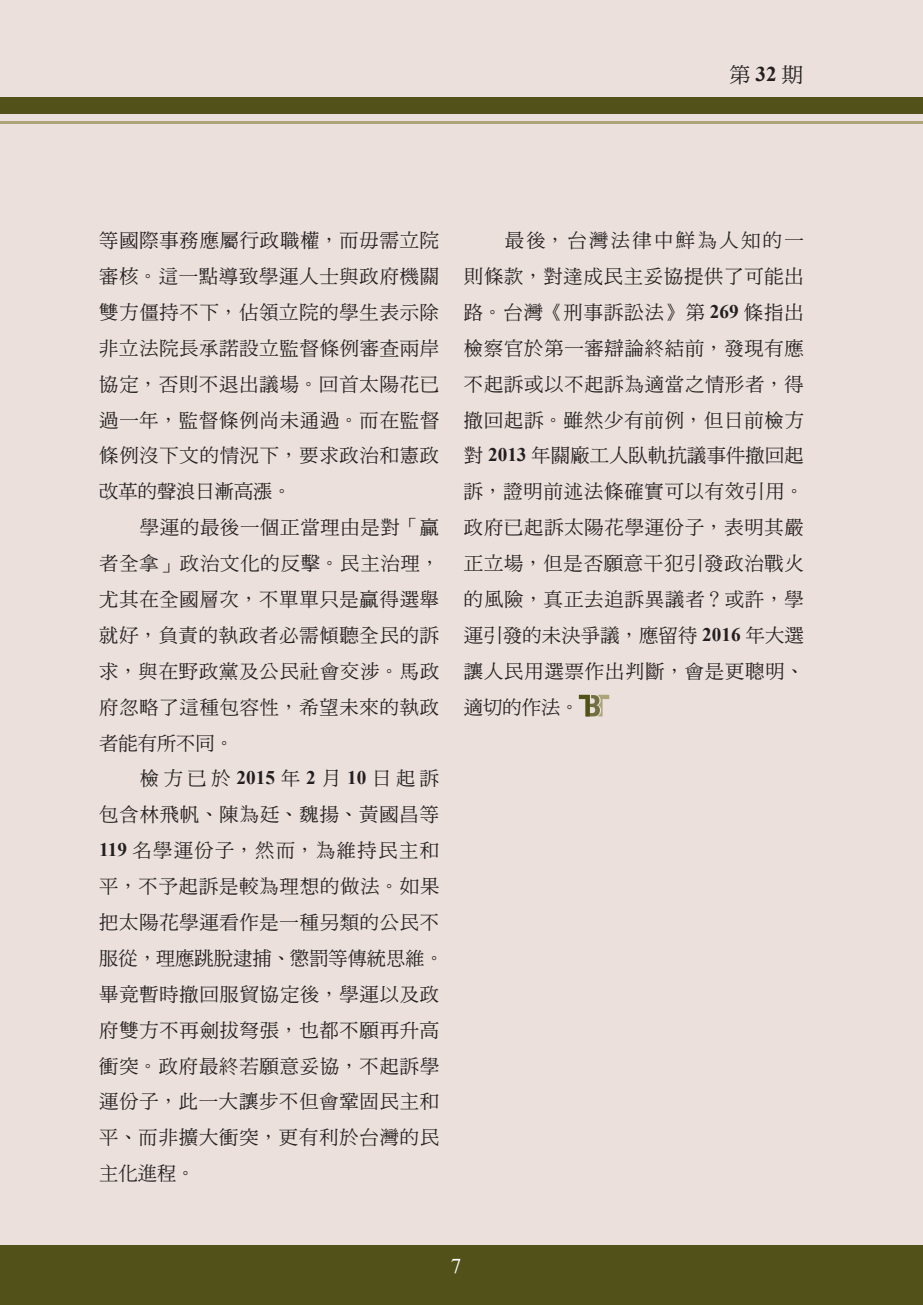
<style>
.page{position:relative;width:923px;height:1305px;background:#ebe0db}
.page>*{position:absolute;margin:0;border:0;box-sizing:border-box;transform-origin:0 0}
.t1{font:21px "DF Ming Md HK BF";color:#231f20}
.t2{font:21px "Times New Roman";color:#fff}
.內容裡面{font:19.25px/35.9px "DF Ming Md HK BF";letter-spacing:.045em;color:#231f20;text-align:justify}
.s1{font-family:"Times New Roman";font-weight:700}
</style>
<div class="page">
<div style="left:0;top:1245px;width:923px;height:60px;background:#525119"></div>
<div style="left:0;top:97px;width:913px;height:17px;background:#525119"></div>
<hr style="left:0;top:121px;width:913px;height:3px;background:#ada479">
<svg style="left:579px;top:695px;width:30px;height:21px"></svg>
<p class="t1" style="left:729px;top:64px;width:75px">第<span class="s1">32</span>期</p>
<p class="內容裡面" style="left:99px;top:222px;width:341px">等國際事務應屬行政職權，而毋需立院審核。這一點導致學運人士與政府機關雙方僵持不下，佔領立院的學生表示除非立法院長承諾設立監督條例審查兩岸協定，否則不退出議場。回首太陽花已過一年，監督條例尚未通過。而在監督條例沒下文的情況下，要求政治和憲政改革的聲浪日漸高漲。</p>
<p class="內容裡面" style="left:99px;top:509px;width:341px;text-indent:41px">學運的最後一個正當理由是對「贏者全拿」政治文化的反擊。民主治理，尤其在全國層次，不單單只是贏得選舉就好，負責的執政者必需傾聽全民的訴求，與在野政黨及公民社會交涉。馬政府忽略了這種包容性，希望未來的執政者能有所不同。</p>
<p class="內容裡面" style="left:99px;top:760px;width:346px;text-align:left;text-indent:41px">檢方已於<span class="s1">2015</span>年<span class="s1">2</span>月<span class="s1">10</span>日起訴包含林飛帆、陳為廷、魏揚、黃國昌等<br><span class="s1">119</span> 名學運份子，然而，為維持民主和平，不予起訴是較為理想的做法。如果把太陽花學運看作是一種另類的公民不服從，理應跳脫逮捕、懲罰等傳統思維。畢竟暫時撤回服貿協定後，學運以及政府雙方不再劍拔弩張，也都不願再升高衝突。政府最終若願意妥協，不起訴學運份子，此一大讓步不但會鞏固民主和平、而非擴大衝突，更有利於台灣的民主化進程。</p>
<p class="內容裡面" style="left:464px;top:222px;width:341px;text-indent:41px">最後，台灣法律中鮮為人知的一則條款，對達成民主妥協提供了可能出路。台灣《刑事訴訟法》第 <span class="s1">269</span> 條指出檢察官於第一審辯論終結前，發現有應不起訴或以不起訴為適當之情形者，得撤回起訴。雖然少有前例，但日前檢方對 <span class="s1">2013</span> 年關廠工人臥軌抗議事件撤回起訴，證明前述法條確實可以有效引用。政府已起訴太陽花學運份子，表明其嚴正立場，但是否願意干犯引發政治戰火的風險，真正去追訴異議者？或許，學運引發的未決爭議，應留待 <span class="s1">2016</span> 年大選讓人民用選票作出判斷，會是更聰明、適切的作法。</p>
<p class="t2" style="left:451px;top:1251px;width:12px">7</p>
</div>
